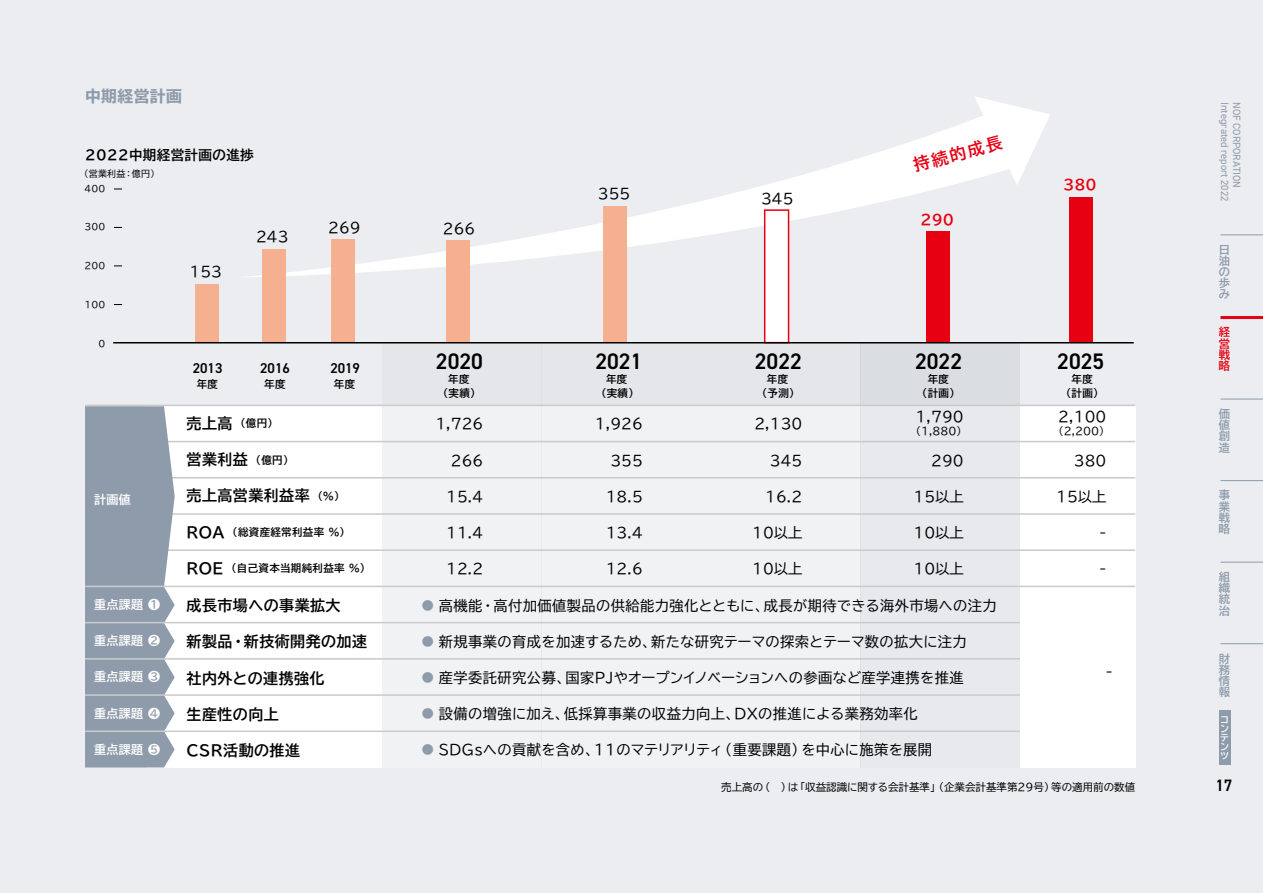
<style>
.page{position:relative;width:1263px;height:893px;background:#ecedf0}
.page>*{position:absolute;margin:0;border:0;box-sizing:border-box;transform-origin:0 0}
.t1{font:600 22.5px "DIN2014";color:#000}
.t2{font:700 16.5px "TBUD Go Std";color:#e60012}
.t3{font:600 16.5px "DIN2014";color:#000}
.t4{font:700 expanded 15.75px "TBUD Go Std";letter-spacing:.03em;color:#8e9bab}
.t5{font:700 15px "TBUD Go Std";letter-spacing:.03em;color:#000}
.t6{font:14.25px "TBUD Go Std";letter-spacing:.02em;color:#000}
.t7{font:600 14.25px "DIN2014";color:#000}
.t8{font:14.25px "TBUD Go Std";letter-spacing:-.07em;color:#000}
.t9{font:700 14.25px "TBUD Go Std";color:#e60012}
.t10{font:700 13.5px "TBUD Go Std";letter-spacing:.03em;color:#000}
.t11{font:700 12px "TBUD Go Std";letter-spacing:.03em;color:#fff}
.t12{font:12px "TBUD Go Std";color:#8e9bab}
.t13{font:700 11.25px/11.2px "TBUD Go Std";color:#8e9bab;text-align:justify}
.t14{font:700 11.25px/11.2px "TBUD Go Std";color:#e60012;text-align:justify}
.t15{font:700 10.5px/13.4px "TBUD Go Std";letter-spacing:.03em;color:#000;text-align:center}
.t16{font:10.5px "TBUD Go Std";color:#000}
.t17{font:10.5px "DIN2014";color:#8e9bab}
.t18{font:9px "TBUD Go Std";letter-spacing:.03em;color:#000}
.t19{font:700 9px/9px "TBUD Go Std";color:#fff;text-align:justify}
</style>
<div class="page">
<div style="left:146px;top:405px;width:989px;height:362px;background:#fff"></div>
<div style="left:382px;top:343px;width:159px;height:424px;background:linear-gradient(to right,#eff0f2,#eff0f2)"></div>
<div style="left:541px;top:343px;width:160px;height:424px;background:linear-gradient(to right,#eff0f2,#eff0f2)"></div>
<div style="left:701px;top:343px;width:159px;height:424px;background:linear-gradient(to right,#eff0f2,#eff0f2)"></div>
<div style="left:860px;top:343px;width:160px;height:424px;background:linear-gradient(to right,#e5e7eb,#e5e7eb)"></div>
<svg style="left:249px;top:119px;width:725px;height:159px"></svg>
<svg style="left:974px;top:97px;width:76px;height:87px"></svg>
<hr style="left:85px;top:730px;width:935px;height:2px;background:#c9caca">
<hr style="left:85px;top:694px;width:935px;height:2px;background:#c9caca">
<hr style="left:85px;top:658px;width:935px;height:2px;background:#c9caca">
<hr style="left:85px;top:513px;width:1050px;height:2px;background:#c9caca">
<hr style="left:85px;top:549px;width:1050px;height:2px;background:#c9caca">
<hr style="left:85px;top:622px;width:935px;height:1px;background:#c9caca">
<hr style="left:85px;top:441px;width:1050px;height:1px;background:#c9caca">
<hr style="left:85px;top:405px;width:1050px;height:1px;background:#c9caca">
<hr style="left:85px;top:477px;width:1050px;height:1px;background:#c9caca">
<div style="left:1069px;top:197px;width:23px;height:146px;background:#e60012"></div>
<div style="left:926px;top:231px;width:24px;height:112px;background:#e60012"></div>
<div style="left:765px;top:210px;width:23px;height:133px;background:#fff"></div>
<div style="left:764px;top:209px;width:25px;height:134px;border:2px solid #e60012"></div>
<div style="left:603px;top:206px;width:23px;height:137px;background:#f5b090"></div>
<div style="left:446px;top:240px;width:24px;height:103px;background:#f5b090"></div>
<div style="left:331px;top:239px;width:24px;height:104px;background:#f5b090"></div>
<div style="left:262px;top:249px;width:24px;height:94px;background:#f5b090"></div>
<div style="left:195px;top:284px;width:24px;height:59px;background:#f5b090"></div>
<hr style="left:113px;top:342px;width:1021px;height:1px;background:#000">
<svg style="left:85px;top:406px;width:90px;height:361px;background:#95a1b0"></svg>
<hr style="left:85px;top:586px;width:1050px;height:1px;background:#c9caca">
<hr style="left:1220px;top:234px;width:43px;height:1px;background:#8e9bab">
<hr style="left:1220px;top:316px;width:43px;height:3px;background:#e60012">
<hr style="left:1220px;top:399px;width:43px;height:1px;background:#8e9bab">
<hr style="left:1220px;top:480px;width:43px;height:1px;background:#8e9bab">
<hr style="left:1220px;top:562px;width:43px;height:1px;background:#8e9bab">
<hr style="left:1220px;top:643px;width:43px;height:1px;background:#8e9bab">
<div style="left:1218px;top:710px;width:12px;height:55px;background:#8e9bab"></div>
<p class="t4" style="left:85px;top:87px;width:98px">中期経営計画</p>
<p class="t10" style="left:85px;top:143px;width:170px">2022中期経営計画の進捗</p>
<p class="t18" style="left:124px;top:167px;width:37px">：億円(</p>
<p class="t18" style="left:79px;top:167px;width:48px">（営業利益</p>
<p class="t18" style="left:84px;top:181px;width:23px">400</p>
<p class="t18" style="left:84px;top:219px;width:23px">300</p>
<p class="t18" style="left:84px;top:258px;width:23px">200</p>
<p class="t18" style="left:84px;top:297px;width:23px">100</p>
<p class="t18" style="left:99px;top:336px;width:8px">0</p>
<p class="t11" style="left:94px;top:490px;width:38px">計画値</p>
<p class="t11" style="left:94px;top:594px;width:68px">重点課題 1</p>
<p class="t11" style="left:94px;top:631px;width:68px">重点課題 2</p>
<p class="t11" style="left:94px;top:667px;width:68px">重点課題 3</p>
<p class="t11" style="left:94px;top:703px;width:68px">重点課題 4</p>
<p class="t11" style="left:94px;top:739px;width:68px">重点課題 5</p>
<p class="t6" style="left:190px;top:260px;width:34px">153</p>
<p class="t6" style="left:256px;top:225px;width:34px">243</p>
<p class="t7" style="left:193px;top:358px;width:31px">2013</p>
<p class="t15" style="left:197px;top:377px;width:23px">年度</p>
<p class="t7" style="left:260px;top:358px;width:31px">2016</p>
<p class="t15" style="left:264px;top:377px;width:23px">年度</p>
<p class="t5" style="left:187px;top:411px;width:47px">売上高</p>
<p class="t15" style="left:235px;top:417px;width:44px">（億円(</p>
<p class="t5" style="left:187px;top:447px;width:63px">営業利益</p>
<p class="t15" style="left:251px;top:453px;width:44px">（億円(</p>
<p class="t6" style="left:328px;top:216px;width:34px">269</p>
<p class="t7" style="left:330px;top:358px;width:31px">2019</p>
<p class="t15" style="left:334px;top:377px;width:23px">年度</p>
<p class="t5" style="left:187px;top:484px;width:125px">売上高営業利益率</p>
<p class="t15" style="left:227px;top:525px;width:124px">（総資産経常利益率％(</p>
<p class="t15" style="left:312px;top:489px;width:34px">)％(</p>
<p class="t5" style="left:187px;top:520px;width:40px">ROA</p>
<p class="t5" style="left:187px;top:556px;width:38px">ROE</p>
<p class="t15" style="left:226px;top:562px;width:146px">（自己資本当期純利益率％(</p>
<p class="t5" style="left:187px;top:593px;width:156px">成長市場への事業拡大</p>
<p class="t5" style="left:187px;top:629px;width:182px">新製品・新技術開発の加速</p>
<p class="t5" style="left:187px;top:666px;width:139px">社内外との連携強化</p>
<p class="t5" style="left:187px;top:702px;width:94px">生産性の向上</p>
<p class="t5" style="left:187px;top:738px;width:115px">CSR活動の推進</p>
<p class="t6" style="left:443px;top:217px;width:34px">266</p>
<h1 class="t1" style="left:436px;top:346px;width:48px">2020</h1>
<p class="t15" style="left:438px;top:386px;width:44px">（実績(</p>
<p class="t15" style="left:448px;top:373px;width:23px">年度</p>
<p class="t6" style="left:435px;top:412px;width:50px">1,726</p>
<p class="t6" style="left:451px;top:449px;width:34px">266</p>
<p class="t6" style="left:446px;top:485px;width:39px">15.4</p>
<p class="t6" style="left:446px;top:521px;width:39px">11.4</p>
<p class="t6" style="left:446px;top:557px;width:39px">12.2</p>
<p class="t6" style="left:598px;top:182px;width:34px">355</p>
<h1 class="t1" style="left:595px;top:346px;width:48px">2021</h1>
<p class="t15" style="left:596px;top:373px;width:44px">年度<br>（実績(</p>
<p class="t6" style="left:595px;top:412px;width:50px">1,926</p>
<p class="t6" style="left:610px;top:449px;width:34px">355</p>
<p class="t6" style="left:606px;top:485px;width:39px">18.5</p>
<p class="t6" style="left:606px;top:521px;width:39px">13.4</p>
<p class="t6" style="left:606px;top:557px;width:39px">12.6</p>
<p class="t6" style="left:761px;top:187px;width:34px">345</p>
<h1 class="t1" style="left:755px;top:346px;width:48px">2022</h1>
<p class="t15" style="left:757px;top:373px;width:44px">年度<br>（予測(</p>
<p class="t6" style="left:754px;top:412px;width:50px">2,130</p>
<p class="t6" style="left:770px;top:449px;width:34px">345</p>
<p class="t6" style="left:765px;top:485px;width:39px">16.2</p>
<p class="t6" style="left:752px;top:521px;width:52px">10以上</p>
<p class="t6" style="left:752px;top:557px;width:52px">10以上</p>
<p class="t2" style="left:910px;top:152px;width:93px;rotate:-15deg">持続的成長</p>
<p class="t9" style="left:920px;top:208px;width:35px">290</p>
<h1 class="t1" style="left:915px;top:346px;width:48px">2022</h1>
<p class="t15" style="left:917px;top:373px;width:44px">年度<br>（計画(</p>
<p class="t6" style="left:916px;top:405px;width:50px">1,790</p>
<p class="t16" style="left:911px;top:423px;width:58px">)1,880(</p>
<p class="t6" style="left:931px;top:449px;width:34px">290</p>
<p class="t6" style="left:913px;top:485px;width:52px">15以上</p>
<p class="t6" style="left:913px;top:521px;width:52px">10以上</p>
<p class="t6" style="left:913px;top:557px;width:52px">10以上</p>
<p class="t6" style="left:439px;top:594px;width:332px">高機能・高付加価値製品の供給能力強化とともに、</p>
<p class="t6" style="left:764px;top:594px;width:234px">成長が期待できる海外市場への注力</p>
<p class="t12" style="left:422px;top:596px;width:13px">●</p>
<p class="t6" style="left:651px;top:630px;width:317px">新たな研究テーマの探索とテーマ数の拡大に注力</p>
<p class="t6" style="left:439px;top:630px;width:219px">新規事業の育成を加速するため、</p>
<p class="t12" style="left:422px;top:632px;width:13px">●</p>
<p class="t6" style="left:565px;top:666px;width:400px">国家PJやオープンイノベーションへの参画など産学連携を推進</p>
<p class="t6" style="left:439px;top:666px;width:133px">産学委託研究公募、</p>
<p class="t12" style="left:422px;top:668px;width:13px">●</p>
<p class="t6" style="left:564px;top:702px;width:177px">低採算事業の収益力向上、</p>
<p class="t6" style="left:439px;top:702px;width:132px">設備の増強に加え、</p>
<p class="t6" style="left:734px;top:702px;width:185px">DXの推進による業務効率化</p>
<p class="t12" style="left:422px;top:704px;width:13px">●</p>
<p class="t6" style="left:801px;top:738px;width:132px">を中心に施策を展開</p>
<p class="t6" style="left:439px;top:738px;width:162px">SDGsへの貢献を含め、</p>
<p class="t6" style="left:718px;top:738px;width:89px">（重要課題）</p>
<p class="t8" style="left:594px;top:738px;width:131px">11のマテリアリティ</p>
<p class="t12" style="left:422px;top:739px;width:13px">●</p>
<p class="t9" style="left:1063px;top:173px;width:35px">380</p>
<h1 class="t1" style="left:1057px;top:346px;width:48px">2025</h1>
<p class="t15" style="left:1061px;top:373px;width:44px">年度<br>（計画(</p>
<p class="t6" style="left:1058px;top:405px;width:50px">2,100</p>
<p class="t16" style="left:1053px;top:423px;width:58px">)2,200(</p>
<p class="t6" style="left:1074px;top:449px;width:34px">380</p>
<p class="t6" style="left:1056px;top:485px;width:52px">15以上</p>
<p class="t6" style="left:1099px;top:521px;width:8px">-</p>
<p class="t6" style="left:1099px;top:557px;width:8px">-</p>
<p class="t6" style="left:1106px;top:659px;width:8px">-</p>
<p class="t16" style="left:760px;top:778px;width:296px">（　）「収益認識に関する会計基準」（企業会計基準第29号）</p>
<p class="t16" style="left:1051px;top:778px;width:85px">等の適用前の数値</p>
<p class="t16" style="left:721px;top:778px;width:43px">売上高の</p>
<p class="t16" style="left:788px;top:778px;width:12px">は</p>
<p class="t17" style="left:1243px;top:102px;width:88px;rotate:90deg">NOF CORPORATION</p>
<p class="t17" style="left:1231px;top:102px;width:101px;rotate:90deg">Integrated report 2022</p>
<p class="t13" style="left:1219px;top:244px;width:12px">日油の歩み</p>
<p class="t14" style="left:1219px;top:327px;width:13px">経営戦略</p>
<p class="t13" style="left:1219px;top:408px;width:13px">価値創造</p>
<p class="t13" style="left:1219px;top:490px;width:13px">事業戦略</p>
<p class="t13" style="left:1219px;top:571px;width:13px">組織統治</p>
<p class="t13" style="left:1219px;top:653px;width:13px">財務情報</p>
<p class="t19" style="left:1220px;top:715px;width:10px">コンテンツ</p>
<p class="t3" style="left:1215px;top:774px;width:19px">17</p>
</div>
